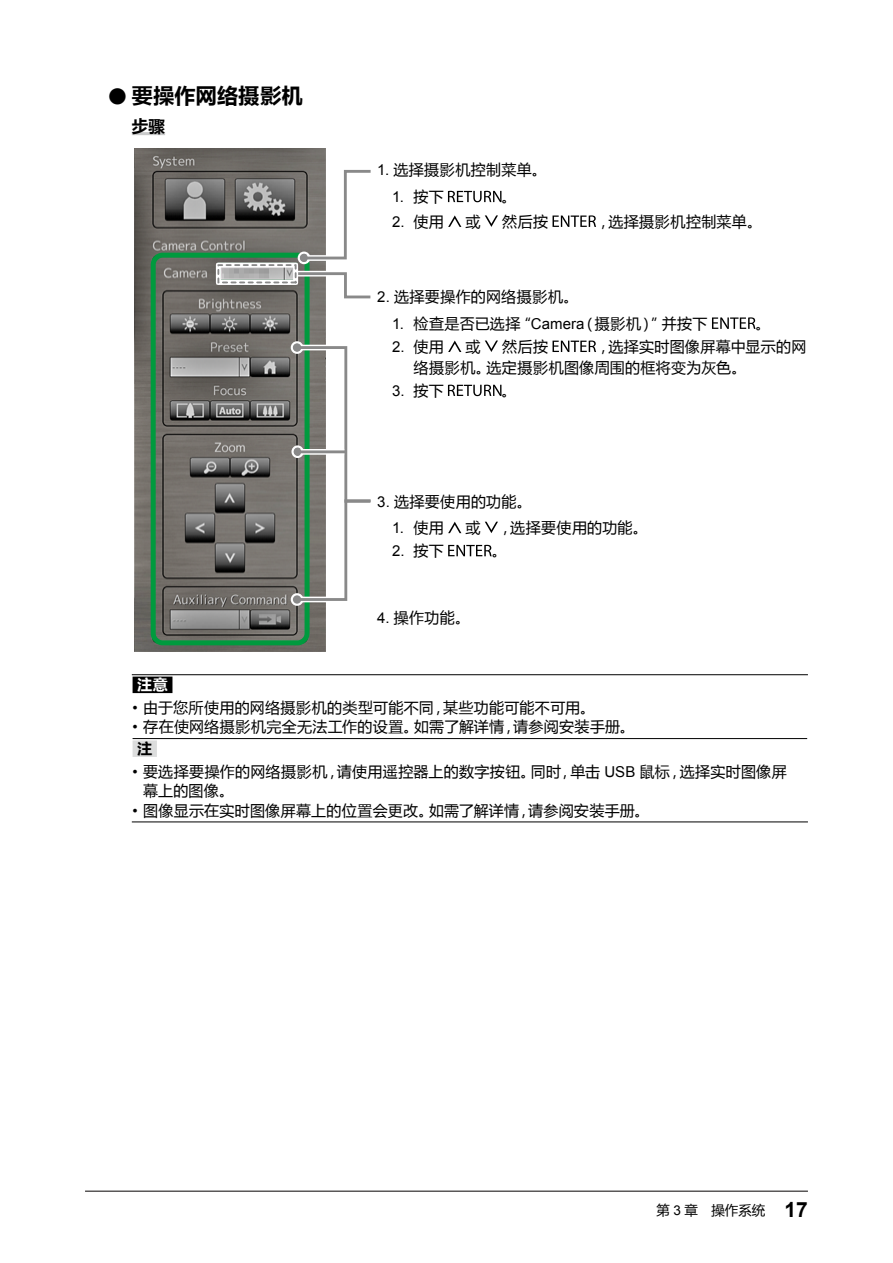
<style>
.page{position:relative;width:893px;height:1263px;background:#fff}
.page>*{position:absolute;margin:0;border:0;box-sizing:border-box;transform-origin:0 0}
.t1{font:700 21px "Microsoft Ya Hei";letter-spacing:.02em;color:#000}
.t2{font:700 16.5px "Microsoft Ya Hei";color:#000}
.t3{font:15px/21px "Microsoft Ya Hei";letter-spacing:.02em;color:#000}
.t4{font:15px "Arial";color:#000}
.t5{font:700 15px "Microsoft Ya Hei";color:#fff}
.t6{font:13.5px "Microsoft Ya Hei";color:#000}
.s1{font-family:"Arial";font-size:37.8px}
.s2{font-family:"Arial"}
.s3{font-family:"Microsoft Ya Hei"}
.s4{font-weight:700}
.s5{font-family:"Arial";font-weight:700;font-size:21px}
</style>
<div class="page">
<hr style="left:85px;top:1190px;width:723px;height:2px;background:#595757">
<hr style="left:132px;top:132px;width:33px;height:3px;background:#c9caca">
<img style="left:134px;top:149px;width:191px;height:502px">
<div style="left:151px;top:253px;width:159px;height:392px;border:5px solid #009a3e;border-radius:10px"></div>
<div style="left:216px;top:263px;width:82px;height:22px;border:5px solid #fff"></div>
<div style="left:217px;top:264px;width:80px;height:19px;border:2px dashed #898989"></div>
<svg style="left:291px;top:166px;width:79px;height:137px"></svg>
<div style="left:300px;top:254px;width:8px;height:8px;background:#898989;border-radius:50%"></div>
<div style="left:291px;top:593px;width:12px;height:13px;border:2px solid #fff;border-radius:50%"></div>
<div style="left:291px;top:341px;width:12px;height:13px;border:2px solid #fff;border-radius:50%"></div>
<svg style="left:290px;top:342px;width:80px;height:263px"></svg>
<div style="left:291px;top:445px;width:13px;height:13px;border:2px solid #fff;border-radius:50%"></div>
<div style="left:300px;top:449px;width:44px;height:6px;background:#dcdcdc"></div>
<hr style="left:299px;top:450px;width:47px;height:3px;background:#898989">
<div style="left:294px;top:448px;width:7px;height:7px;background:#898989;border-radius:50%"></div>
<svg style="left:448px;top:191px;width:53px;height:11px"></svg>
<svg style="left:448px;top:215px;width:13px;height:12px"></svg>
<svg style="left:485px;top:215px;width:13px;height:12px"></svg>
<svg style="left:552px;top:215px;width:44px;height:12px"></svg>
<svg style="left:712px;top:317px;width:43px;height:12px"></svg>
<svg style="left:448px;top:340px;width:13px;height:12px"></svg>
<svg style="left:485px;top:340px;width:13px;height:12px"></svg>
<svg style="left:552px;top:340px;width:44px;height:12px"></svg>
<svg style="left:448px;top:385px;width:53px;height:11px"></svg>
<svg style="left:448px;top:522px;width:13px;height:11px"></svg>
<svg style="left:485px;top:522px;width:13px;height:11px"></svg>
<svg style="left:448px;top:545px;width:44px;height:11px"></svg>
<hr style="left:132px;top:674px;width:676px;height:1px;background:#000">
<hr style="left:133px;top:738px;width:674px;height:1px;background:#000">
<hr style="left:132px;top:821px;width:676px;height:1px;background:#000">
<div style="left:133px;top:677px;width:39px;height:16px;background:#000"></div>
<div style="left:133px;top:740px;width:24px;height:17px;background:#dcdddd"></div>
<h1 class="t1" style="left:106px;top:81px;width:198px"><span class="s1">●</span>要操作网络摄影机</h1>
<p class="t2" style="left:132px;top:115px;width:35px">步骤</p>
<p class="t3" style="left:377px;top:159px;width:171px"><span class="s2">1.</span> 选择摄影机控制菜单。</p>
<p class="t4" style="left:392px;top:187px;width:53px">1. <span class="s3">按下</span></p>
<p class="t3" style="left:502px;top:186px;width:16px">。</p>
<p class="t4" style="left:392px;top:212px;width:53px">2. <span class="s3">使用</span></p>
<p class="t3" style="left:466px;top:210px;width:16px">或</p>
<p class="t3" style="left:502px;top:210px;width:47px">然后按</p>
<p class="t3" style="left:596px;top:210px;width:167px">，选择摄影机控制菜单。</p>
<p class="t3" style="left:377px;top:285px;width:203px"><span class="s2">2.</span> 选择要操作的网络摄影机。</p>
<p class="t3" style="left:392px;top:312px;width:317px"><span class="s2">1.</span> 检查是否已选择“<span class="s2">Camera</span>（摄影机）”并按下</p>
<p class="t3" style="left:756px;top:312px;width:16px">。</p>
<p class="t4" style="left:392px;top:337px;width:53px">2. <span class="s3">使用</span></p>
<p class="t3" style="left:466px;top:335px;width:16px">或</p>
<p class="t3" style="left:502px;top:335px;width:47px">然后按</p>
<p class="t3" style="left:413px;top:335px;width:394px;text-indent:183px">，选择实时图像屏幕中显示的网络摄影机。选定摄影机图像周围的框将变为灰色。</p>
<p class="t4" style="left:392px;top:381px;width:53px">3. <span class="s3">按下</span></p>
<p class="t3" style="left:502px;top:379px;width:16px">。</p>
<p class="t3" style="left:377px;top:490px;width:156px"><span class="s2">3.</span> 选择要使用的功能。</p>
<p class="t4" style="left:392px;top:518px;width:53px">1. <span class="s3">使用</span></p>
<p class="t3" style="left:466px;top:516px;width:184px">或 ，选择要使用的功能。</p>
<p class="t4" style="left:392px;top:541px;width:53px">2. <span class="s3">按下</span></p>
<p class="t3" style="left:492px;top:540px;width:16px">。</p>
<p class="t3" style="left:377px;top:606px;width:94px"><span class="s2">4.</span> 操作功能。</p>
<p class="t5" style="left:137px;top:674px;width:32px">注意</p>
<p class="t3" style="left:133px;top:696px;width:464px"><span class="s2">•</span> 由于您所使用的网络摄影机的类型可能不同，某些功能可能不可用。</p>
<p class="t3" style="left:137px;top:716px;width:499px;line-height:21.5px;text-indent:-5px"><span class="s2">•</span> 存在使网络摄影机完全无法工作的设置。如需了解详情，请参阅安装手册。<span class="s4">注</span></p>
<p class="t3" style="left:143px;top:761px;width:645px;line-height:19.5px;text-indent:-11px"><span class="s2">•</span> 要选择要操作的网络摄影机，请使用遥控器上的数字按钮。同时，单击 <span class="s2">USB</span> 鼠标，选择实时图像屏幕上的图像。</p>
<p class="t3" style="left:133px;top:799px;width:518px"><span class="s2">•</span> 图像显示在实时图像屏幕上的位置会更改。如需了解详情，请参阅安装手册。</p>
<p class="t6" style="left:657px;top:1201px;width:153px">第 <span class="s2">3</span> 章　操作系统 <span class="s5">17</span></p>
</div>
